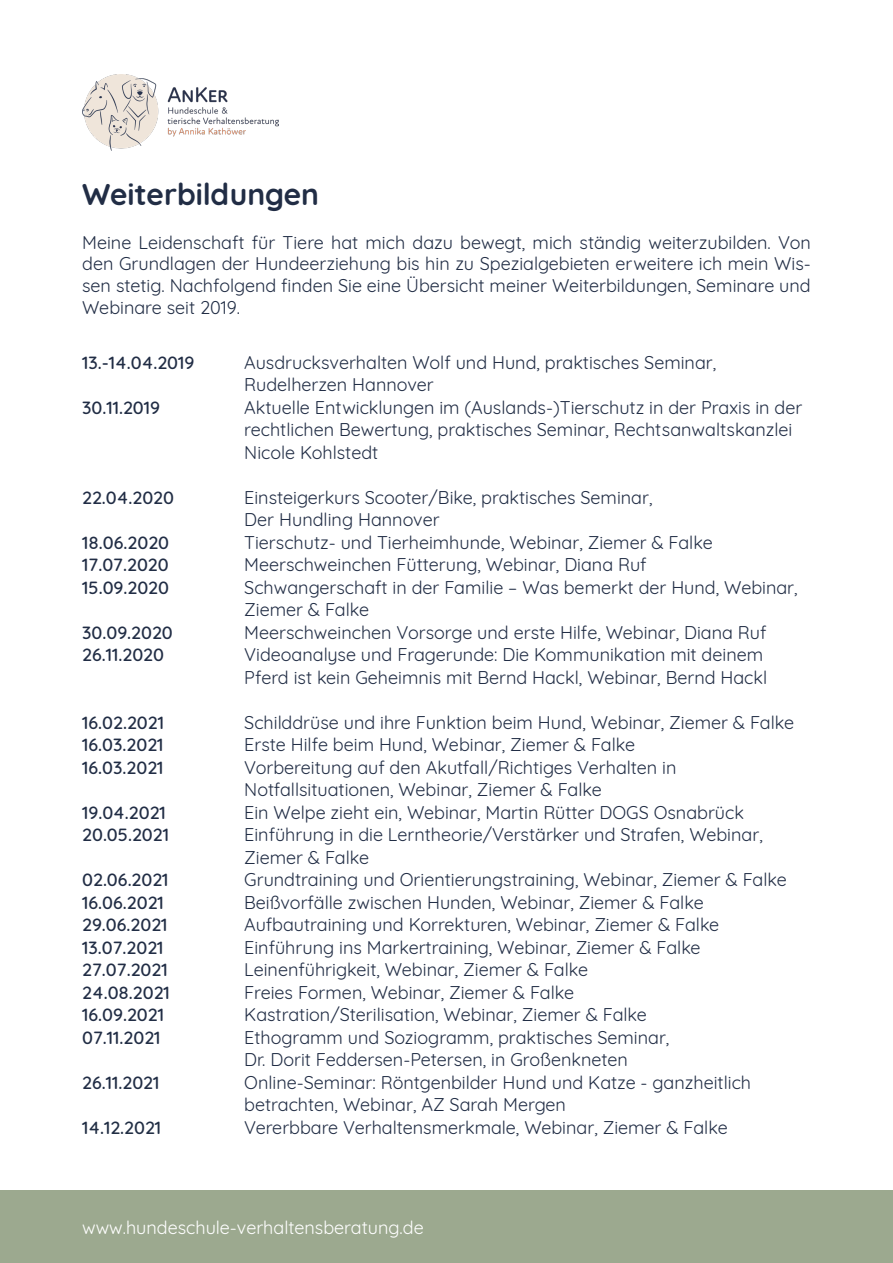
<style>
.page{position:relative;width:893px;height:1263px;background:#fff}
.page>*{position:absolute;margin:0;border:0;box-sizing:border-box;transform-origin:0 0}
.t1{font:700 30px "Quicksand";color:#212d45}
.t2{font:18px/22.5px "Quicksand";color:#212d45}
.t3{font:500 18px "Quicksand";color:#212d45}
.t4{font:18px "Quicksand";color:#fff}
.t5{font:500 18px "Quicksand";color:#212e44}
</style>
<div class="page">
<img style="left:82px;top:74px;width:197px;height:77px">
<div style="left:0;top:1191px;width:893px;height:72px;background:#9ca98f"></div>
<p class="t1" style="left:82px;top:169px;width:238px">Weiterbildungen</p>
<p class="t2" style="left:82px;top:230px;width:730px;line-height:21.6px;text-align:justify">Meine Leidenschaft für Tiere hat mich dazu bewegt, mich ständig weiterzubilden. Von den Grundlagen der Hundeerziehung bis hin zu Spezialgebieten erweitere ich mein Wis&shy;sen stetig. Nachfolgend finden Sie eine Übersicht meiner Weiterbildungen, Seminare und Webinare seit 2019.</p>
<p class="t3" style="left:82px;top:348px;width:114px">13.-14.04.2019</p>
<p class="t2" style="left:244px;top:349px;width:474px">Ausdrucksverhalten Wolf und Hund, praktisches Seminar,</p>
<p class="t2" style="left:244px;top:372px;width:191px">Rudelherzen Hannover</p>
<p class="t3" style="left:82px;top:393px;width:79px">30.11.2019</p>
<p class="t2" style="left:244px;top:394px;width:560px">Aktuelle Entwicklungen im (Auslands-)Tierschutz in der Praxis in der rechtlichen Bewertung, praktisches Seminar, Rechtsanwaltskanzlei<br>Nicole Kohlstedt</p>
<p class="t3" style="left:82px;top:483px;width:93px">22.04.2020</p>
<p class="t2" style="left:244px;top:484px;width:410px">Einsteigerkurs Scooter/Bike, praktisches Seminar,</p>
<p class="t2" style="left:244px;top:507px;width:197px">Der Hundling Hannover</p>
<p class="t3" style="left:82px;top:528px;width:88px">18.06.2020</p>
<p class="t2" style="left:244px;top:529px;width:470px">Tierschutz- und Tierheimhunde, Webinar, Ziemer &amp; Falke</p>
<p class="t3" style="left:82px;top:550px;width:88px">17.07.2020</p>
<p class="t2" style="left:244px;top:552px;width:404px">Meerschweinchen Fütterung, Webinar, Diana Ruf</p>
<p class="t3" style="left:82px;top:573px;width:88px">15.09.2020</p>
<p class="t2" style="left:244px;top:574px;width:555px">Schwangerschaft in der Familie – Was bemerkt der Hund, Webinar,<br>Ziemer &amp; Falke</p>
<p class="t3" style="left:82px;top:618px;width:92px">30.09.2020</p>
<p class="t2" style="left:244px;top:619px;width:524px">Meerschweinchen Vorsorge und erste Hilfe, Webinar, Diana Ruf</p>
<p class="t3" style="left:82px;top:640px;width:83px">26.11.2020</p>
<p class="t2" style="left:244px;top:642px;width:524px">Videoanalyse und Fragerunde: Die Kommunikation mit deinem<br>Pferd ist kein Geheimnis mit Bernd Hackl, Webinar, Bernd Hackl</p>
<p class="t3" style="left:82px;top:708px;width:83px">16.02.2021</p>
<p class="t2" style="left:244px;top:709px;width:551px">Schilddrüse und ihre Funktion beim Hund, Webinar, Ziemer &amp; Falke</p>
<p class="t3" style="left:82px;top:730px;width:83px">16.03.2021</p>
<p class="t2" style="left:244px;top:732px;width:392px">Erste Hilfe beim Hund, Webinar, Ziemer &amp; Falke</p>
<p class="t3" style="left:82px;top:753px;width:83px">16.03.2021</p>
<p class="t2" style="left:244px;top:754px;width:434px">Vorbereitung auf den Akutfall/Richtiges Verhalten in</p>
<p class="t2" style="left:244px;top:777px;width:359px">Notfallsituationen, Webinar, Ziemer &amp; Falke</p>
<p class="t3" style="left:82px;top:798px;width:85px">19.04.2021</p>
<p class="t2" style="left:244px;top:799px;width:501px">Ein Welpe zieht ein, Webinar, Martin Rütter DOGS Osnabrück</p>
<p class="t3" style="left:82px;top:820px;width:88px">20.05.2021</p>
<p class="t2" style="left:244px;top:822px;width:520px">Einführung in die Lerntheorie/Verstärker und Strafen, Webinar,</p>
<p class="t2" style="left:244px;top:844px;width:126px">Ziemer &amp; Falke</p>
<p class="t3" style="left:82px;top:865px;width:88px">02.06.2021</p>
<p class="t2" style="left:244px;top:867px;width:544px">Grundtraining und Orientierungstraining, Webinar, Ziemer &amp; Falke</p>
<p class="t3" style="left:82px;top:888px;width:83px">16.06.2021</p>
<p class="t2" style="left:244px;top:889px;width:461px">Beißvorfälle zwischen Hunden, Webinar, Ziemer &amp; Falke</p>
<p class="t3" style="left:82px;top:910px;width:87px">29.06.2021</p>
<p class="t2" style="left:244px;top:912px;width:476px">Aufbautraining und Korrekturen, Webinar, Ziemer &amp; Falke</p>
<p class="t3" style="left:82px;top:933px;width:83px">13.07.2021</p>
<p class="t2" style="left:244px;top:934px;width:458px">Einführung ins Markertraining, Webinar, Ziemer &amp; Falke</p>
<p class="t3" style="left:82px;top:955px;width:87px">27.07.2021</p>
<p class="t2" style="left:244px;top:957px;width:345px">Leinenführigkeit, Webinar, Ziemer &amp; Falke</p>
<p class="t3" style="left:82px;top:978px;width:89px">24.08.2021</p>
<p class="t2" style="left:244px;top:979px;width:331px">Freies Formen, Webinar, Ziemer &amp; Falke</p>
<p class="t3" style="left:82px;top:1000px;width:83px">16.09.2021</p>
<p class="t2" style="left:244px;top:1002px;width:404px">Kastration/Sterilisation, Webinar, Ziemer &amp; Falke</p>
<p class="t3" style="left:82px;top:1023px;width:80px">07.11.2021</p>
<p class="t2" style="left:244px;top:1024px;width:427px">Ethogramm und Soziogramm, praktisches Seminar,</p>
<p class="t2" style="left:244px;top:1047px;width:385px">Dr. Dorit Feddersen-Petersen, in Großenkneten</p>
<p class="t3" style="left:82px;top:1068px;width:79px">26.11.2021</p>
<p class="t2" style="left:244px;top:1069px;width:508px">Online-Seminar: Röntgenbilder Hund und Katze - ganzheitlich</p>
<p class="t2" style="left:244px;top:1092px;width:323px">betrachten, Webinar, AZ Sarah Mergen</p>
<p class="t5" style="left:82px;top:1113px;width:81px">14.12.2021</p>
<p class="t2" style="left:244px;top:1114px;width:485px">Vererbbare Verhaltensmerkmale, Webinar, Ziemer &amp; Falke</p>
<p class="t4" style="left:82px;top:1213px;width:143px">Stand: 20.10.2024</p>
<p class="t4" style="left:82px;top:1213px;width:343px">www.hundeschule-verhaltensberatung.de</p>
</div>
